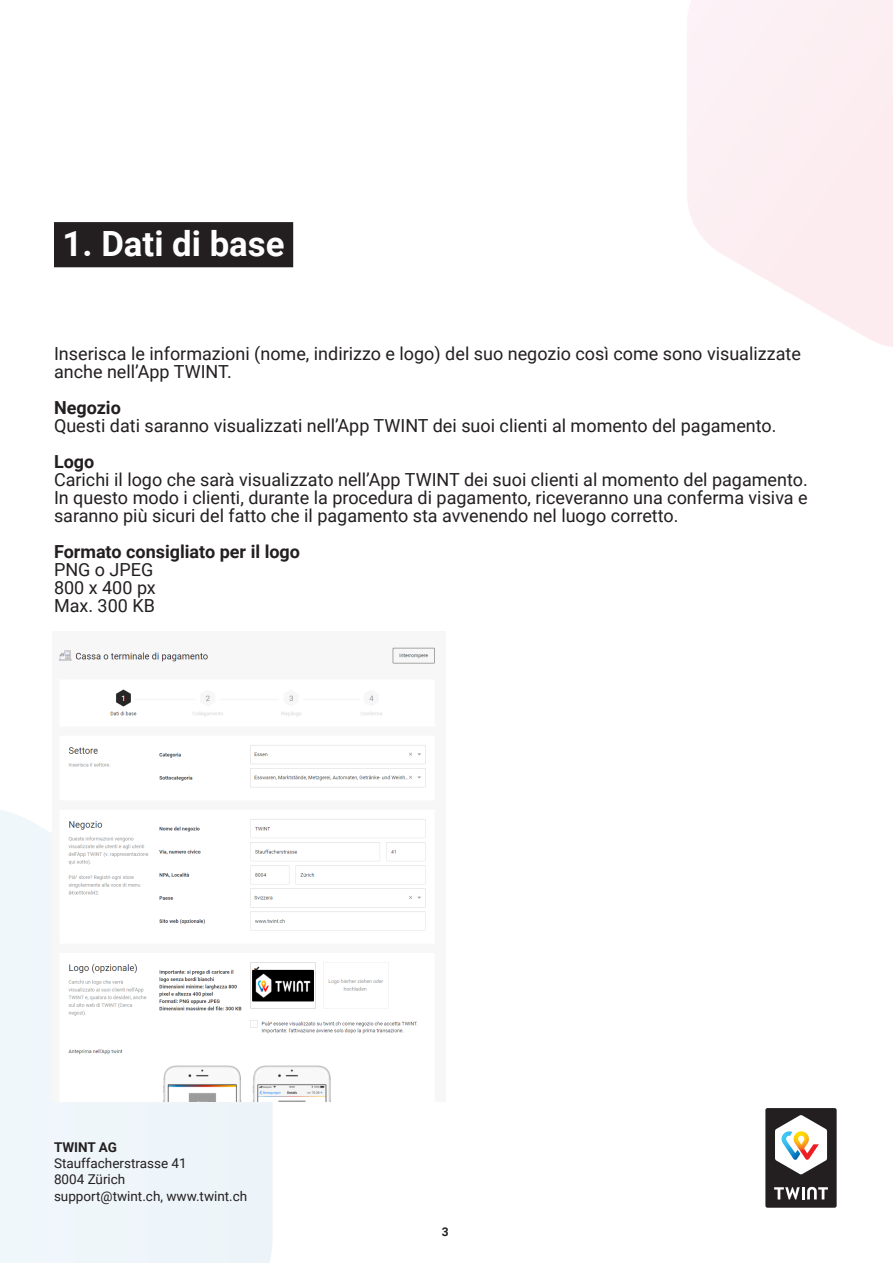
<style>
.page{position:relative;width:893px;height:1263px;background:#fff}
.page>*{position:absolute;margin:0;border:0;box-sizing:border-box;transform-origin:0 0}
.Block_Pos{font:700 34.8px "Roboto";color:#fff}
.Lead{font:18px/18px "Roboto";color:#231f20}
.Lead-2{font:700 18px "Roboto";color:#231f20}
.t1{font:13.5px/16.2px "Roboto";color:#231f20}
.t2{font:700 13.5px "Roboto";color:#231f20}
.t3{font:700 12px "Roboto";color:#231f20}
</style>
<div class="page">
<div style="left:765px;top:1108px;width:72px;height:100px;background:#231f20;border-radius:2px"></div>
<svg style="left:774px;top:1187px;width:54px;height:12px"></svg>
<svg style="left:775px;top:1115px;width:52px;height:59px"></svg>
<div style="left:0;top:810px;width:273px;height:453px;background:#eff6fa"></div>
<div style="left:54px;top:222px;width:239px;height:45px;background:#231f20"></div>
<img style="left:53px;top:647px;width:382px;height:454px">
<p class="Block_Pos" style="left:63px;top:219px;width:223px">1. Dati di base</p>
<p class="Lead" style="left:54px;top:344px;width:748px">Inserisca le informazioni (nome, indirizzo e logo) del suo negozio così come sono visualizzate anche nell’App TWINT.</p>
<p class="Lead-2" style="left:54px;top:395px;width:68px">Negozio</p>
<p class="Lead" style="left:54px;top:416px;width:724px">Questi dati saranno visualizzati nell’App TWINT dei suoi clienti al momento del pagamento.</p>
<p class="Lead-2" style="left:54px;top:449px;width:42px">Logo</p>
<p class="Lead" style="left:54px;top:470px;width:755px;text-align:justify">Carichi il logo che sarà visualizzato nell’App TWINT dei suoi clienti al momento del pagamento.<br>In questo modo i clienti, durante la procedura di pagamento, riceveranno una conferma visiva e saranno più sicuri del fatto che il pagamento sta avvenendo nel luogo corretto.</p>
<p class="Lead-2" style="left:54px;top:539px;width:248px">Formato consigliato per il logo</p>
<p class="Lead" style="left:54px;top:560px;width:101px">PNG o JPEG</p>
<p class="Lead" style="left:54px;top:578px;width:103px">800 x 400 px</p>
<p class="Lead" style="left:54px;top:596px;width:102px">Max. 300 KB</p>
<p class="t2" style="left:54px;top:1138px;width:64px">TWINT AG</p>
<p class="t1" style="left:54px;top:1155px;width:195px">Stauffacherstrasse 41<br>8004 Zürich<br>support@twint.ch, www.twint.ch</p>
<p class="t3" style="left:442px;top:1223px;width:8px">3</p>
</div>
